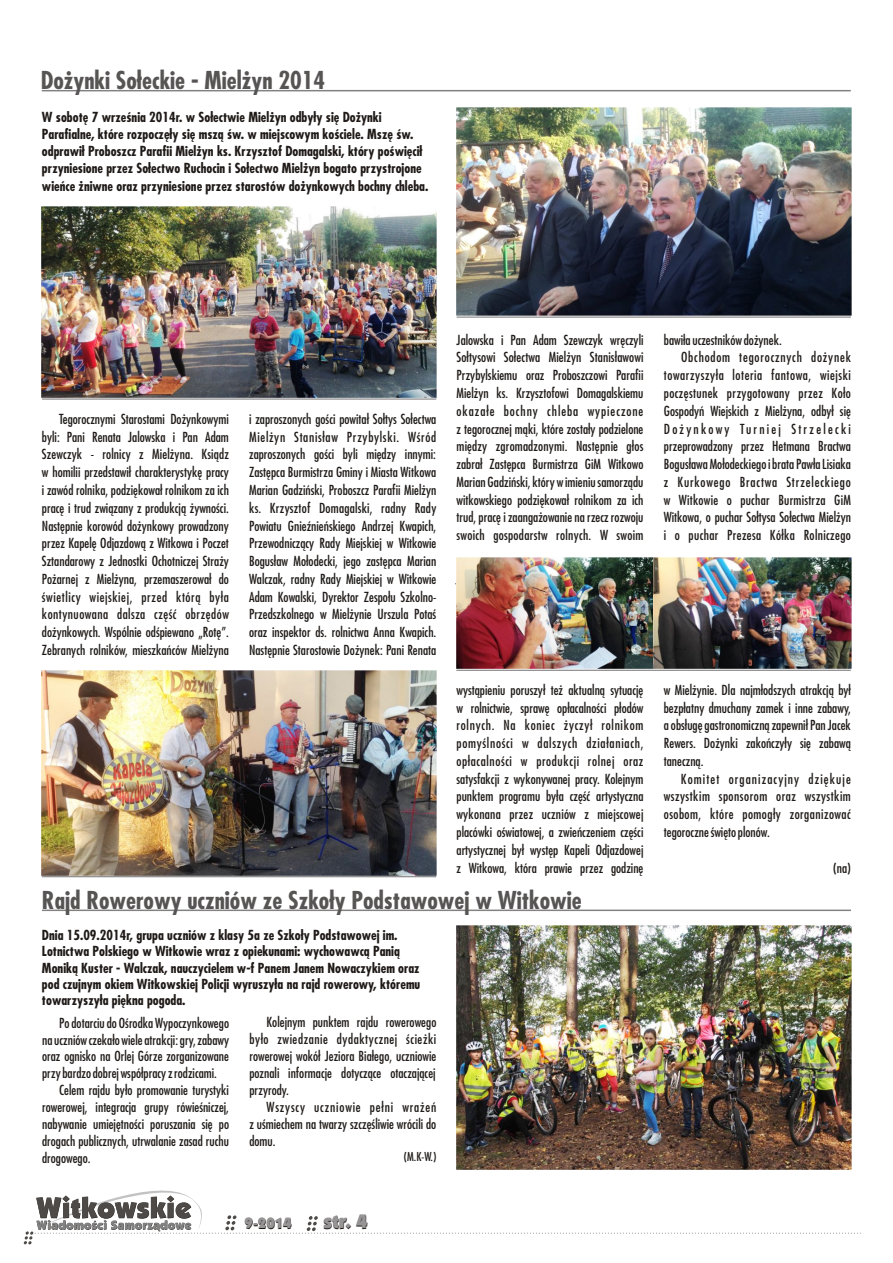
<style>
.page{position:relative;width:893px;height:1263px;background:#fff}
.page>*{position:absolute;margin:0;border:0;box-sizing:border-box;transform-origin:0 0}
.t1{font:700 24px "Fujiyama";color:#575454}
.t2{font:900 19.5px "Kabel IT Cby BT";color:#1f1a17}
.t3{font:900 15px "Kabel IT Cby BT";color:#1f1a17}
.t4{font:13.5px/17.7px "Fujiyama";color:#1f1a17;text-align:justify}
.t5{font:700 13.5px/17.2px "Fujiyama";color:#1f1a17}
.t6{font:13.5px "Fujiyama";letter-spacing:.025em;color:#1f1a17}
.t7{font:13.5px "Fujiyama";letter-spacing:.04em;color:#1f1a17}
.t8{font:13.5px "Fujiyama";letter-spacing:.06em;color:#1f1a17}
.t9{font:13.5px "Fujiyama";letter-spacing:.02em;color:#1f1a17}
.t10{font:13.5px "Fujiyama";letter-spacing:.055em;color:#1f1a17}
.t11{font:13.5px "Fujiyama";letter-spacing:.16em;color:#1f1a17}
.t12{font:12px "Fujiyama";color:#1f1a17}
</style>
<div class="page">
<svg style="left:24px;top:1190px;width:837px;height:54px"></svg>
<hr style="left:42px;top:90px;width:809px;height:1px;background:#828282">
<hr style="left:455px;top:583px;width:394px;height:1px;background:#737070">
<hr style="left:42px;top:876px;width:394px;height:1px;background:#737070">
<hr style="left:42px;top:399px;width:394px;height:1px;background:#737070">
<hr style="left:42px;top:909px;width:809px;height:2px;background:#828282">
<img style="left:42px;top:206px;width:395px;height:192px">
<img style="left:456px;top:558px;width:395px;height:111px">
<img style="left:42px;top:671px;width:394px;height:204px">
<img style="left:456px;top:108px;width:395px;height:208px">
<hr style="left:457px;top:317px;width:394px;height:1px;background:#737070">
<hr style="left:456px;top:670px;width:395px;height:1px;background:#737070">
<img style="left:456px;top:926px;width:395px;height:243px">
<h1 class="t1" style="left:41px;top:71px;width:286px">Dożynki Sołeckie - Mielżyn 2014</h1>
<p class="t5" style="left:42px;top:110px;width:388px">W sobotę 7 września 2014r. w Sołectwie Mielżyn odbyły się Dożynki Parafialne, które rozpoczęły się mszą św. w miejscowym kościele. Mszę św. odprawił Proboszcz Parafii Mielżyn ks. Krzysztof Domagalski, który poświęcił przyniesione przez Sołectwo Ruchocin i Sołectwo Mielżyn bogato przystrojone wieńce żniwne oraz przyniesione przez starostów dożynkowych bochny chleba.</p>
<p class="t4" style="left:42px;top:411px;width:188px;text-indent:17px">Tegorocznymi Starostami Dożynkowymi byli: Pani Renata Jalowska i Pan Adam Szewczyk - rolnicy z Mielżyna. Ksiądz w homilii przedstawił charakterystykę pracy i zawód rolnika, podziękował rolnikom za ich pracę i trud związany z produkcją żywności.<br>Następnie korowód dożynkowy prowadzony przez Kapelę Odjazdową z Witkowa i Poczet Sztandarowy z Jednostki Ochotniczej Straży Pożarnej z Mielżyna, przemaszerował do świetlicy wiejskiej, przed którą była kontynuowana dalsza część obrzędów dożynkowych. Wspólnie odśpiewano „Rotę”.<br>Zebranych rolników, mieszkańców Mielżyna</p>
<p class="t4" style="left:249px;top:411px;width:189px">i zaproszonych gości powitał Sołtys Sołectwa Mielżyn Stanisław Przybylski. Wśród zaproszonych gości byli między innymi:<br>Zastępca Burmistrza Gminy i Miasta Witkowa Marian Gadziński, Proboszcz Parafii Mielżyn ks. Krzysztof Domagalski, radny Rady Powiatu Gnieźnieńskiego Andrzej Kwapich, Przewodniczący Rady Miejskiej w Witkowie Bogusław Mołodecki, jego zastępca Marian Walczak, radny Rady Miejskiej w Witkowie Adam Kowalski, Dyrektor Zespołu Szkolno-Przedszkolnego w Mielżynie Urszula Potaś oraz inspektor ds. rolnictwa Anna Kwapich.<br>Następnie Starostowie Dożynek: Pani Renata</p>
<p class="t4" style="left:457px;top:332px;width:188px">Jalowska i Pan Adam Szewczyk wręczyli Sołtysowi Sołectwa Mielżyn Stanisławowi Przybylskiemu oraz Proboszczowi Parafii Mielżyn ks. Krzysztofowi Domagalskiemu okazałe bochny chleba wypieczone z tegorocznej mąki, które zostały podzielone między zgromadzonymi. Następnie głos zabrał Zastępca Burmistrza GiM Witkowo Marian Gadziński, który w imieniu samorządu witkowskiego podziękował rolnikom za ich trud, pracę i zaangażowanie na rzecz rozwoju swoich gospodarstw rolnych. W swoim</p>
<p class="t4" style="left:456px;top:682px;width:188px">wystąpieniu poruszył też aktualną sytuację w rolnictwie, sprawę opłacalności płodów rolnych. Na koniec życzył rolnikom pomyślności w dalszych działaniach, opłacalności w produkcji rolnej oraz satysfakcji z wykonywanej pracy. Kolejnym punktem programu była część artystyczna wykonana przez uczniów z miejscowej placówki oświatowej, a zwieńczeniem części artystycznej był występ Kapeli Odjazdowej z Witkowa, która prawie przez godzinę</p>
<h1 class="t1" style="left:42px;top:891px;width:541px">Rajd Rowerowy uczniów ze Szkoły Podstawowej w Witkowie</h1>
<p class="t5" style="left:42px;top:928px;width:380px;line-height:16.4px">Dnia 15.09.2014r, grupa uczniów z klasy 5a ze Szkoły Podstawowej im.<br>Lotnictwa Polskiego w Witkowie wraz z opiekunami: wychowawcą Panią Moniką Kuster - Walczak, nauczycielem w-f Panem Janem Nowaczykiem oraz pod czujnym okiem Witkowskiej Policji wyruszyła na rajd rowerowy, któremu towarzyszyła piękna pogoda.</p>
<p class="t4" style="left:59px;top:1015px;width:171px">Po dotarciu do Ośrodka Wypoczynkowego</p>
<p class="t4" style="left:42px;top:1032px;width:188px">na uczniów czekało wiele atrakcji: gry, zabawy</p>
<p class="t4" style="left:42px;top:1049px;width:188px">oraz ognisko na Orlej Górze zorganizowane</p>
<p class="t4" style="left:42px;top:1066px;width:176px">przy bardzo dobrej współpracy z rodzicami.</p>
<p class="t4" style="left:59px;top:1082px;width:171px">Celem rajdu było promowanie turystyki</p>
<p class="t4" style="left:42px;top:1099px;width:188px">rowerowej, integracja grupy rówieśniczej,</p>
<p class="t4" style="left:42px;top:1116px;width:188px">nabywanie umiejętności poruszania się po</p>
<p class="t4" style="left:42px;top:1133px;width:188px">drogach publicznych, utrwalanie zasad ruchu</p>
<p class="t4" style="left:42px;top:1150px;width:50px">drogowego.</p>
<p class="t4" style="left:249px;top:1015px;width:188px;line-height:17px;text-indent:17px">Kolejnym punktem rajdu rowerowego było zwiedzanie dydaktycznej ścieżki rowerowej wokół Jeziora Białego, uczniowie poznali informacje dotyczące otaczającej przyrody.</p>
<p class="t4" style="left:249px;top:1099px;width:188px;line-height:17px;text-indent:17px">Wszyscy uczniowie pełni wrażeń z uśmiechem na twarzy szczęśliwie wrócili do domu.</p>
<p class="t12" style="left:404px;top:1151px;width:34px">(M.K-W.)</p>
<p class="t3" style="left:245px;top:1218px;width:49px">9-2014</p>
<h2 class="t2" style="left:324px;top:1214px;width:46px">str. 4</h2>
<p class="t4" style="left:664px;top:332px;width:119px">bawiłauczestników dożynek.</p>
<p class="t10" style="left:681px;top:352px;width:171px">Obchodom tegorocznych dożynek</p>
<p class="t7" style="left:664px;top:370px;width:189px">towarzyszyła loteria fantowa, wiejski</p>
<p class="t6" style="left:664px;top:387px;width:189px">poczęstunek przygotowany przez Koło</p>
<p class="t4" style="left:664px;top:403px;width:189px">Gospodyń Wiejskich z Mielżyna, odbył się</p>
<p class="t11" style="left:664px;top:423px;width:189px">Dożynkowy Turniej Strzelecki</p>
<p class="t4" style="left:664px;top:439px;width:189px">przeprowadzony przez Hetmana Bractwa</p>
<p class="t4" style="left:664px;top:456px;width:189px">Bogusława Mołodeckiego i brata Pawła Lisiaka</p>
<p class="t8" style="left:664px;top:476px;width:189px">z Kurkowego Bractwa Strzeleckiego</p>
<p class="t9" style="left:664px;top:494px;width:189px">w Witkowie o puchar Burmistrza GiM</p>
<p class="t4" style="left:664px;top:510px;width:189px">Witkowa, o puchar Sołtysa Sołectwa Mielżyn</p>
<p class="t6" style="left:664px;top:529px;width:189px">i o puchar Prezesa Kółka Rolniczego</p>
<p class="t4" style="left:664px;top:682px;width:189px">w Mielżynie. Dla najmłodszych atrakcją był bezpłatny dmuchany zamek i inne zabawy, aobsługę gastronomiczną zapewnił Pan Jacek Rewers. Dożynki zakończyły się zabawą taneczną.</p>
<p class="t4" style="left:664px;top:771px;width:189px;text-indent:17px">Komitet organizacyjny dziękuje wszystkim sponsorom oraz wszystkim osobom, które pomogły zorganizować tegoroczne święto plonów.</p>
<p class="t4" style="left:833px;top:860px;width:19px">(na)</p>
</div>
